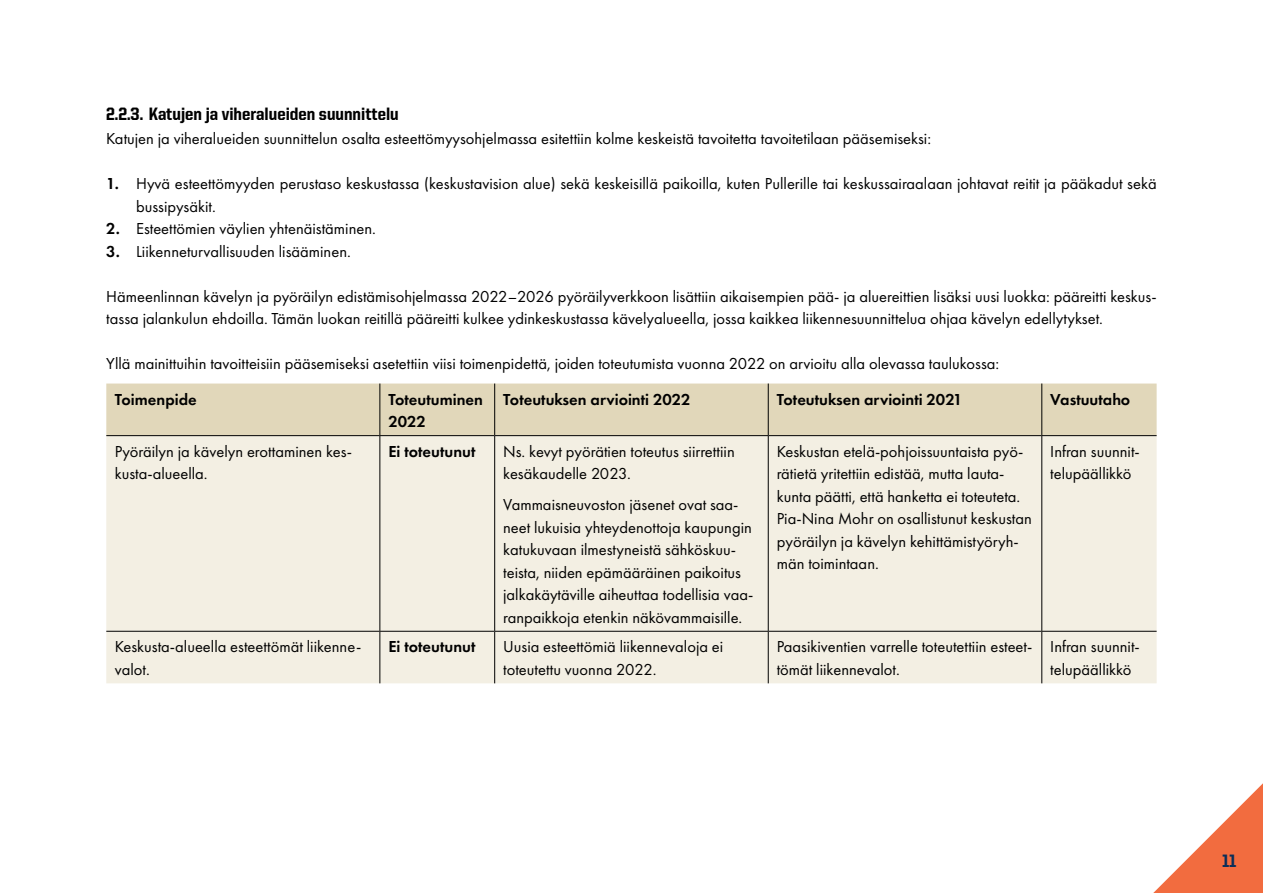
<style>
.page{position:relative;width:1263px;height:893px;background:#fff}
.page>*{position:absolute;margin:0;border:0;box-sizing:border-box;transform-origin:0 0}
.H3_Otsikko{font:800 18px "United Sans Semi Cond";color:#000}
.t1{font:800 18px "United Sans Semi Cond";color:#0a2e59}
.Leipis{font:16.5px/22.5px "Futura PT";color:#000}
.Taulukon_leipis{font:16.5px/22.5px "Futura PT";color:#000}
.Taulukon_otsikkorivi{font:600 16.5px/22.5px "Futura PT";color:#000}
.Taulukon_leipis-2{font:600 16.5px "Futura PT";color:#000}
.s1{font-weight:600}
</style>
<div class="page">
<svg style="left:1153px;top:783px;width:110px;height:110px"></svg>
<div style="left:106px;top:384px;width:1050px;height:51px;background:#e1d7ba"></div>
<div style="left:106px;top:436px;width:1050px;height:247px;background:#f3efe3"></div>
<hr style="left:379px;top:436px;width:1px;height:195px;background:#000">
<hr style="left:494px;top:436px;width:1px;height:195px;background:#000">
<hr style="left:768px;top:436px;width:1px;height:195px;background:#000">
<hr style="left:1041px;top:436px;width:1px;height:195px;background:#000">
<hr style="left:379px;top:384px;width:1px;height:51px;background:#000">
<hr style="left:494px;top:384px;width:1px;height:51px;background:#000">
<hr style="left:768px;top:384px;width:1px;height:51px;background:#000">
<hr style="left:1041px;top:384px;width:1px;height:51px;background:#000">
<hr style="left:106px;top:435px;width:274px;height:1px;background:#000">
<hr style="left:380px;top:435px;width:115px;height:1px;background:#000">
<hr style="left:495px;top:435px;width:273px;height:1px;background:#000">
<hr style="left:768px;top:435px;width:274px;height:1px;background:#000">
<hr style="left:1042px;top:435px;width:114px;height:1px;background:#000">
<hr style="left:379px;top:632px;width:1px;height:51px;background:#000">
<hr style="left:494px;top:632px;width:1px;height:51px;background:#000">
<hr style="left:768px;top:632px;width:1px;height:51px;background:#000">
<hr style="left:1041px;top:632px;width:1px;height:51px;background:#000">
<hr style="left:106px;top:631px;width:274px;height:1px;background:#000">
<hr style="left:380px;top:631px;width:115px;height:1px;background:#000">
<hr style="left:495px;top:631px;width:273px;height:1px;background:#000">
<hr style="left:768px;top:631px;width:274px;height:1px;background:#000">
<hr style="left:1042px;top:631px;width:114px;height:1px;background:#000">
<h3 class="H3_Otsikko" style="left:106px;top:104px;width:294px">2.2.3. Katujen ja viheralueiden suunnittelu</h3>
<p class="Leipis" style="left:106px;top:127px;width:826px">Katujen ja viheralueiden suunnittelun osalta esteettömyysohjelmassa esitettiin kolme keskeistä tavoitetta tavoitetilaan pääsemiseksi:</p>
<p class="Leipis" style="left:136px;top:172px;width:1022px;text-indent:-30px"><span class="s1">1.</span> Hyvä esteettömyyden perustaso keskustassa (keskustavision alue) sekä keskeisillä paikoilla, kuten Pullerille tai keskussairaalaan johtavat reitit ja pääkadut sekä bussipysäkit.</p>
<p class="Leipis" style="left:106px;top:217px;width:271px"><span class="s1">2.</span> Esteettömien väylien yhtenäistäminen.</p>
<p class="Leipis" style="left:106px;top:240px;width:246px"><span class="s1">3.</span> Liikenneturvallisuuden lisääminen.</p>
<p class="Leipis" style="left:106px;top:285px;width:1052px">Hämeenlinnan kävelyn ja pyöräilyn edistämisohjelmassa 2022–2026 pyöräilyverkkoon lisättiin aikaisempien pää- ja aluereittien lisäksi uusi luokka: pääreitti keskus&shy;tassa jalankulun ehdoilla. Tämän luokan reitillä pääreitti kulkee ydinkeskustassa kävelyalueella, jossa kaikkea liikennesuunnittelua ohjaa kävelyn edellytykset.</p>
<p class="Leipis" style="left:106px;top:352px;width:894px">Yllä mainittuihin tavoitteisiin pääsemiseksi asetettiin viisi toimenpidettä, joiden toteutumista vuonna 2022 on arvioitu alla olevassa taulukossa:</p>
<p class="Taulukon_otsikkorivi" style="left:115px;top:388px;width:83px">Toimenpide</p>
<p class="Taulukon_otsikkorivi" style="left:388px;top:388px;width:96px">Toteutuminen<br>2022</p>
<p class="Taulukon_otsikkorivi" style="left:503px;top:388px;width:189px">Toteutuksen arviointi 2022</p>
<p class="Taulukon_otsikkorivi" style="left:777px;top:388px;width:187px">Toteutuksen arviointi 2021</p>
<p class="Taulukon_otsikkorivi" style="left:1050px;top:388px;width:81px">Vastuutaho</p>
<p class="Taulukon_leipis" style="left:115px;top:440px;width:239px">Pyöräilyn ja kävelyn erottaminen kes&shy;kusta-alueella.</p>
<p class="Taulukon_leipis-2" style="left:388px;top:441px;width:89px">Ei toteutunut</p>
<p class="Taulukon_leipis" style="left:503px;top:440px;width:233px">Ns. kevyt pyörätien toteutus siirrettiin kesäkaudelle 2023.</p>
<p class="Taulukon_leipis" style="left:503px;top:493px;width:252px">Vammaisneuvoston jäsenet ovat saa&shy;neet lukuisia yhteydenottoja kaupungin katukuvaan ilmestyneistä sähköskuu&shy;teista, niiden epämääräinen paikoitus jalkakäytäville aiheuttaa todellisia vaa&shy;ranpaikkoja etenkin näkövammaisille.</p>
<p class="Taulukon_leipis" style="left:777px;top:440px;width:257px">Keskustan etelä-pohjoissuuntaista pyö&shy;rätietä yritettiin edistää, mutta lauta&shy;kunta päätti, että hanketta ei toteuteta.<br>Pia-Nina Mohr on osallistunut keskustan pyöräilyn ja kävelyn kehittämistyöryh&shy;män toimintaan.</p>
<p class="Taulukon_leipis" style="left:1050px;top:440px;width:91px">Infran suunnit&shy;telupäällikkö</p>
<p class="Taulukon_leipis" style="left:115px;top:635px;width:248px">Keskusta-alueella esteettömät liikenne&shy;valot.</p>
<p class="Taulukon_leipis-2" style="left:388px;top:636px;width:89px">Ei toteutunut</p>
<p class="Taulukon_leipis" style="left:503px;top:635px;width:222px">Uusia esteettömiä liikennevaloja ei toteutettu vuonna 2022.</p>
<p class="Taulukon_leipis" style="left:777px;top:635px;width:257px">Paasikiventien varrelle toteutettiin esteet&shy;tömät liikennevalot.</p>
<p class="Taulukon_leipis" style="left:1050px;top:635px;width:91px">Infran suunnit&shy;telupäällikkö</p>
<p class="t1" style="left:1222px;top:852px;width:16px">11</p>
</div>
